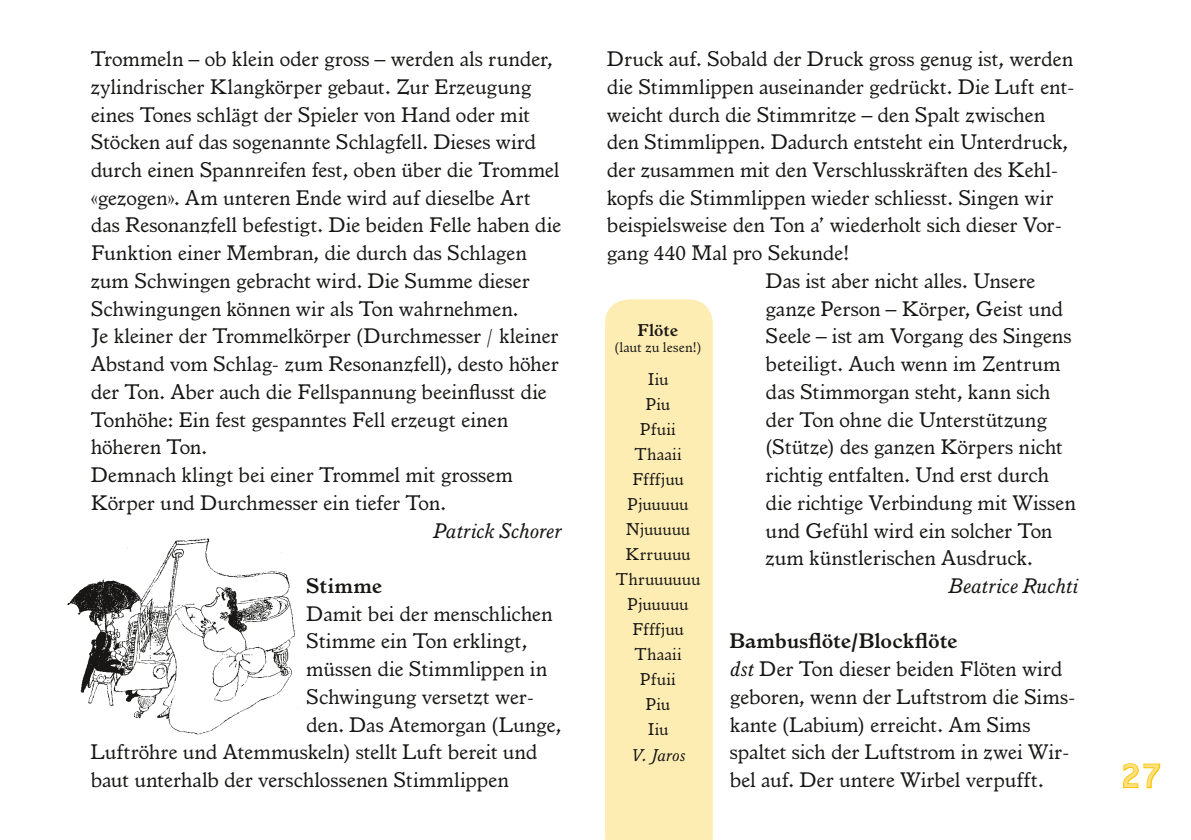
<style>
.page{position:relative;width:1191px;height:840px;background:#fff}
.page>*{position:absolute;margin:0;border:0;box-sizing:border-box;transform-origin:0 0}
.t1{font:36px "OCRB10 Pitch BT";color:#fee180}
.t2{font:21px/27.6px "Italian Old Style MT Std";letter-spacing:-.005em;color:#181716}
.t3{font:italic 21px "Italian Old Style MT Std";letter-spacing:.005em;color:#181716}
.t4{font:700 21px "Italian Old Style MT Std";letter-spacing:.01em;color:#181716}
.t5{font:17px/25px "Italian Old Style MT Std";letter-spacing:.005em;color:#181716;text-align:center}
.t6{font:italic 17px "Italian Old Style MT Std";letter-spacing:.005em;color:#181716}
.t7{font:700 17px "Italian Old Style MT Std";letter-spacing:.005em;color:#181716}
.t8{font:14px "Italian Old Style MT Std";letter-spacing:.01em;color:#181716}
.s1{font-weight:700}
.s2{font-style:italic}
</style>
<div class="page">
<svg style="left:1123px;top:763px;width:38px;height:25px"></svg>
<img style="left:67px;top:538px;width:232px;height:197px">
<div style="left:605px;top:299px;width:108px;height:540px;background:#feedb3"></div>
<p class="t2" style="left:91px;top:45px;width:472px">Trommeln – ob klein oder gross – werden als runder, zylindrischer Klangkörper gebaut. Zur Erzeugung eines Tones schlägt der Spieler von Hand oder mit Stöcken auf das sogenannte Schlagfell. Dieses wird durch einen Spannreifen fest, oben über die Trommel «gezogen». Am unteren Ende wird auf dieselbe Art das Resonanzfell befestigt. Die beiden Felle haben die Funktion einer Membran, die durch das Schlagen zum Schwingen gebracht wird. Die Summe dieser Schwingungen können wir als Ton wahrnehmen.<br>Je kleiner der Trommelkörper (Durchmesser / kleiner Abstand vom Schlag- zum Resonanzfell), desto höher der Ton. Aber auch die Fellspannung beeinflusst die Tonhöhe: Ein fest gespanntes Fell erzeugt einen höheren Ton.<br>Demnach klingt bei einer Trommel mit grossem Körper und Durchmesser ein tiefer Ton.</p>
<p class="t3" style="left:433px;top:517px;width:130px">Patrick Schorer</p>
<p class="t4" style="left:306px;top:572px;width:78px">Stimme</p>
<p class="t2" style="left:306px;top:599px;width:248px">Damit bei der menschlichen</p>
<p class="t2" style="left:306px;top:627px;width:223px">Stimme ein Ton erklingt,</p>
<p class="t2" style="left:306px;top:654px;width:242px">müssen die Stimmlippen in</p>
<p class="t2" style="left:306px;top:682px;width:230px">Schwingung versetzt wer-</p>
<p class="t2" style="left:306px;top:710px;width:257px">den. Das Atemorgan (Lunge,</p>
<p class="t2" style="left:91px;top:737px;width:448px">Luftröhre und Atemmuskeln) stellt Luft bereit und</p>
<p class="t2" style="left:91px;top:765px;width:420px">baut unterhalb der verschlossenen Stimmlippen</p>
<p class="t2" style="left:607px;top:45px;width:468px">Druck auf. Sobald der Druck gross genug ist, werden</p>
<p class="t2" style="left:607px;top:73px;width:469px">die Stimmlippen auseinander gedrückt. Die Luft ent-</p>
<p class="t2" style="left:607px;top:100px;width:440px">weicht durch die Stimmritze – den Spalt zwischen</p>
<p class="t2" style="left:607px;top:128px;width:463px">den Stimmlippen. Dadurch entsteht ein Unterdruck,</p>
<p class="t2" style="left:607px;top:156px;width:453px">der zusammen mit den Verschlusskräften des Kehl-</p>
<p class="t2" style="left:607px;top:183px;width:448px">kopfs die Stimmlippen wieder schliesst. Singen wir</p>
<p class="t2" style="left:607px;top:211px;width:457px">beispielsweise den Ton a’ wiederholt sich dieser Vor-</p>
<p class="t2" style="left:607px;top:239px;width:244px">gang 440 Mal pro Sekunde!</p>
<p class="t2" style="left:765px;top:266px;width:271px">Das ist aber nicht alles. Unsere</p>
<p class="t2" style="left:765px;top:294px;width:299px">ganze Person – Körper, Geist und</p>
<p class="t2" style="left:765px;top:322px;width:307px">Seele – ist am Vorgang des Singens</p>
<p class="t2" style="left:765px;top:350px;width:296px">beteiligt. Auch wenn im Zentrum</p>
<p class="t2" style="left:765px;top:377px;width:286px">das Stimmorgan steht, kann sich</p>
<p class="t2" style="left:765px;top:405px;width:283px">der Ton ohne die Unterstützung</p>
<p class="t2" style="left:765px;top:433px;width:299px">(Stütze) des ganzen Körpers nicht</p>
<p class="t2" style="left:765px;top:460px;width:285px">richtig entfalten. Und erst durch</p>
<p class="t2" style="left:765px;top:488px;width:312px">die richtige Verbindung mit Wissen</p>
<p class="t2" style="left:765px;top:516px;width:288px">und Gefühl wird ein solcher Ton</p>
<p class="t2" style="left:765px;top:543px;width:269px">zum künstlerischen Ausdruck.</p>
<p class="t3" style="left:948px;top:573px;width:130px">Beatrice Ruchti</p>
<p class="t2" style="left:730px;top:627px;width:348px"><span class="s1">Bambusflöte/Blockflöte<br></span><span class="s2">dst</span> Der Ton dieser beiden Flöten wird geboren, wenn der Luftstrom die Sims&shy;kante (Labium) erreicht. Am Sims spaltet sich der Luftstrom in zwei Wir&shy;bel auf. Der untere Wirbel verpufft.</p>
<p class="t7" style="left:638px;top:319px;width:42px">Flöte</p>
<p class="t8" style="left:614px;top:338px;width:89px">(laut zu lesen!)</p>
<p class="t5" style="left:616px;top:366px;width:86px">Iiu<br>Piu<br>Pfuii<br>Thaaii<br>Ffffjuu<br>Pjuuuuu<br>Njuuuuu<br>Krruuuu<br>Thruuuuuu<br>Pjuuuuu<br>Ffffjuu<br>Thaaii<br>Pfuii<br>Piu<br>Iiu</p>
<p class="t6" style="left:631px;top:744px;width:56px">V. Jaros</p>
<h1 class="t1" style="left:1120px;top:760px;width:44px">27</h1>
</div>
